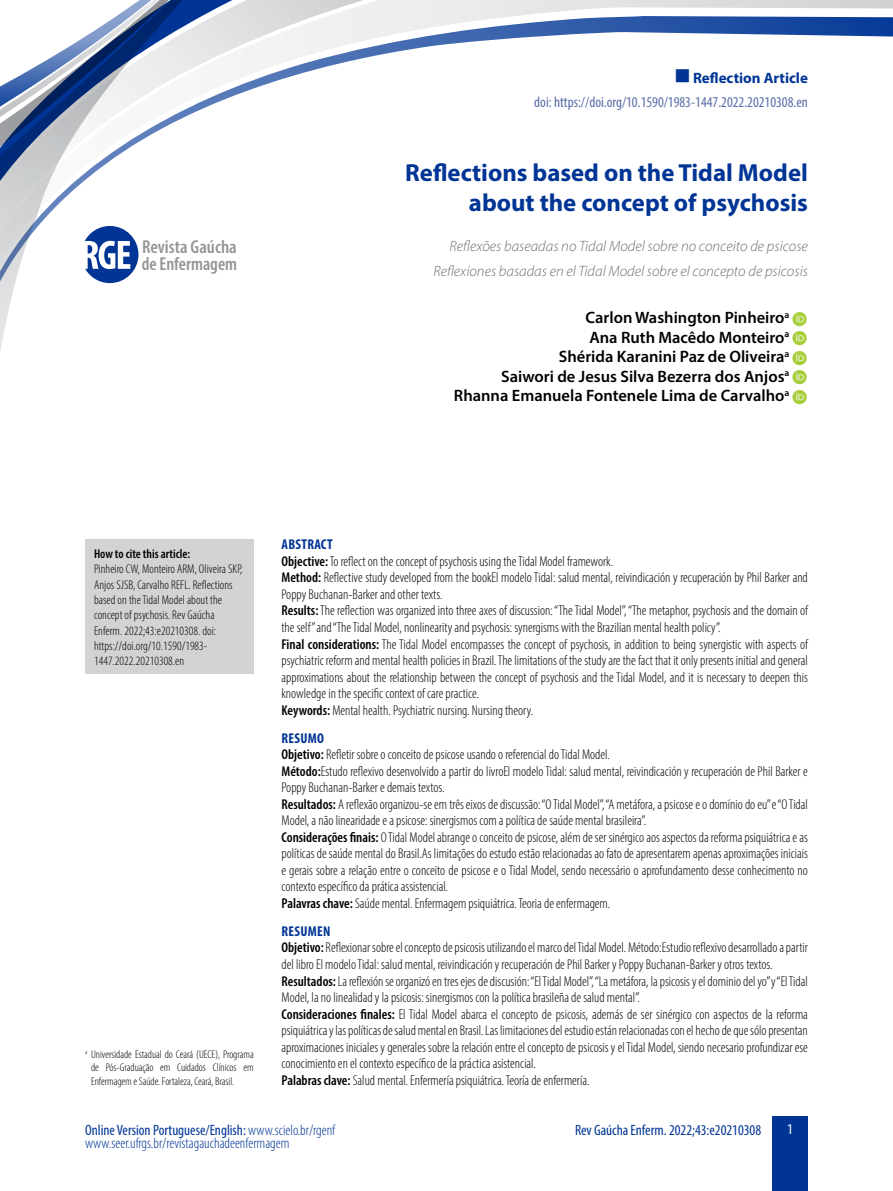
<style>
.page{position:relative;width:893px;height:1191px;background:#fff}
.page>*{position:absolute;margin:0;border:0;box-sizing:border-box;transform-origin:0 0}
.t1{font:700 24.75px/29.7px "Myriad Pro";color:#003595;text-align:right}
.t2{font:600 condensed 18.75px/16.6px "Myriad Pro";color:#939598}
.t3{font:600 16.5px/19.5px "Myriad Pro";color:#000;text-align:right}
.t4{font:italic 300 15px/25px "Myriad Pro";color:#6d6e71;text-align:right}
.t5{font:condensed 15px "Myriad Pro";color:#003595}
.t6{font:condensed 15px "Myriad Pro";color:#5a6da7}
.t7{font:300 condensed 15px "Myriad Pro";color:#003595}
.t8{font:700 15px "Myriad Pro";color:#003595}
.t9{font:condensed 15px "Myriad Pro";color:#fff}
.t10{font:300 condensed 14.25px/16.5px "Myriad Pro";color:#000}
.t11{font:300 condensed 12.75px/15.3px "Myriad Pro";letter-spacing:.005em;color:#000}
.t12{font:600 condensed 12.75px "Myriad Pro";color:#000}
.t13{font:300 condensed 11.25px/13.5px "Myriad Pro";color:#000;text-align:justify}
.s1{font-weight:700;color:#003595}
.s2{font-weight:600}
.s3{font-weight:300}
</style>
<div class="page">
<svg style="left:202px;top:0;width:691px;height:109px"></svg>
<svg style="left:0;top:0;width:202px;height:352px"></svg>
<div style="left:772px;top:1116px;width:36px;height:75px;background:#003595"></div>
<svg style="left:85px;top:226px;width:53px;height:57px"></svg>
<div style="left:85px;top:539px;width:169px;height:135px;background:#d1d3d4"></div>
<svg style="left:676px;top:69px;width:13px;height:14px"></svg>
<p class="t8" style="left:693px;top:68px;width:116px">Reflection Article</p>
<h2 class="t2" style="left:142px;top:238px;width:97px">Revista Gaúcha de Enfermagem</h2>
<p class="t6" style="left:534px;top:93px;width:275px">doi: https://doi.org/10.1590/1983-1447.2022.20210308.en</p>
<h1 class="t1" style="left:405px;top:157px;width:404px">Reflections based on the Tidal Model about the concept of psychosis</h1>
<p class="t4" style="left:433px;top:233px;width:376px">Reflexões baseadas no Tidal Model sobre no conceito de psicose<br>Reflexiones basadas en el Tidal Model sobre el concepto de psicosis</p>
<p class="t3" style="left:454px;top:307px;width:337px">Carlon Washington Pinheiro<sup>a<br></sup>Ana Ruth Macêdo Monteiro<sup>a<br></sup>Shérida Karanini Paz de Oliveira<sup>a<br></sup>Saiwori de Jesus Silva Bezerra dos Anjos<sup>a </sup>Rhanna Emanuela Fontenele Lima de Carvalho<sup>a</sup></p>
<p class="t12" style="left:94px;top:546px;width:98px">How to cite this article:</p>
<p class="t11" style="left:94px;top:561px;width:150px">Pinheiro CW, Monteiro ARM, Oliveira SKP, Anjos SJSB, Carvalho REFL. Reflections based on the Tidal Model about the concept of psychosis. Rev Gaúcha Enferm. 2022;43:e20210308. doi: https://doi.org/10.1590/1983- 1447.2022.20210308.en</p>
<p class="t13" style="left:91px;top:1047px;width:164px;text-indent:-6px"><sup>a</sup> Universidade Estadual do Ceará (UECE), Programa de Pós-Graduação em Cuidados Clínicos em Enfermagem e Saúde. Fortaleza, Ceará, Brasil.</p>
<p class="t10" style="left:281px;top:536px;width:528px"><span class="s1">ABSTRACT<br></span><span class="s2">Objective:</span> To reflect on the concept of psychosis using the Tidal Model framework.<br><span class="s2">Method:</span> Reflective study developed from the bookEl modelo Tidal: salud mental, reivindicación y recuperación by Phil Barker and Poppy Buchanan-Barker and other texts.<br><span class="s2">Results:</span> The reflection was organized into three axes of discussion: “The Tidal Model”, “The metaphor, psychosis and the domain of the self” and “The Tidal Model, nonlinearity and psychosis: synergisms with the Brazilian mental health policy”.<br><span class="s2">Final considerations:</span> The Tidal Model encompasses the concept of psychosis, in addition to being synergistic with aspects of psychiatric reform and mental health policies in Brazil. The limitations of the study are the fact that it only presents initial and general approximations about the relationship between the concept of psychosis and the Tidal Model, and it is necessary to deepen this knowledge in the specific context of care practice.<br><span class="s2">Keywords:</span> Mental health. Psychiatric nursing. Nursing theory.</p>
<p class="t10" style="left:281px;top:729px;width:528px"><span class="s1">RESUMO<br></span><span class="s2">Objetivo:</span> Refletir sobre o conceito de psicose usando o referencial do Tidal Model.<br><span class="s2">Método:</span>Estudo reflexivo desenvolvido a partir do livroEl modelo Tidal: salud mental, reivindicación y recuperación de Phil Barker e Poppy Buchanan-Barker e demais textos.<br><span class="s2">Resultados:</span> A reflexão organizou-se em três eixos de discussão: “O Tidal Model”, “A metáfora, a psicose e o domínio do eu” e “O Tidal Model, a não linearidade e a psicose: sinergismos com a política de saúde mental brasileira”.<br><span class="s2">Considerações finais:</span> O Tidal Model abrange o conceito de psicose, além de ser sinérgico aos aspectos da reforma psiquiátrica e as políticas de saúde mental do Brasil.As limitações do estudo estão relacionadas ao fato de apresentarem apenas aproximações iniciais e gerais sobre a relação entre o conceito de psicose e o Tidal Model, sendo necessário o aprofundamento desse conhecimento no contexto específico da prática assistencial.<br><span class="s2">Palavras chave:</span> Saúde mental. Enfermagem psiquiátrica. Teoria de enfermagem.</p>
<p class="t10" style="left:281px;top:922px;width:528px"><span class="s1">RESUMEN<br></span><span class="s2">Objetivo:</span> Reflexionar sobre el concepto de psicosis utilizando el marco del Tidal Model. Método:Estudio reflexivo desarrollado a partir del libro El modelo Tidal: salud mental, reivindicación y recuperación de Phil Barker y Poppy Buchanan-Barker y otros textos.<br><span class="s2">Resultados:</span> La reflexión se organizó en tres ejes de discusión: “El Tidal Model”, “La metáfora, la psicosis y el dominio del yo” y “El Tidal Model, la no linealidad y la psicosis: sinergismos con la política brasileña de salud mental”.<br><span class="s2">Consideraciones finales:</span> El Tidal Model abarca el concepto de psicosis, además de ser sinérgico con aspectos de la reforma psiquiátrica y las políticas de salud mental en Brasil. Las limitaciones del estudio están relacionadas con el hecho de que sólo presentan aproximaciones iniciales y generales sobre la relación entre el concepto de psicosis y el Tidal Model, siendo necesario profundizar ese conocimiento en el contexto específico de la práctica asistencial.<br><span class="s2">Palabras clave:</span> Salud mental. Enfermería psiquiátrica. Teoría de enfermería.</p>
<p class="t5" style="left:85px;top:1121px;width:252px">Online Version Portuguese/English: <span class="s3">www.scielo.br/rgenf</span></p>
<p class="t7" style="left:85px;top:1134px;width:206px">www.seer.ufrgs.br/revistagauchadeenfermagem</p>
<p class="t5" style="left:575px;top:1121px;width:188px">Rev Gaúcha Enferm. 2022;43:e20210308</p>
<p class="t9" style="left:787px;top:1120px;width:7px">1</p>
</div>
